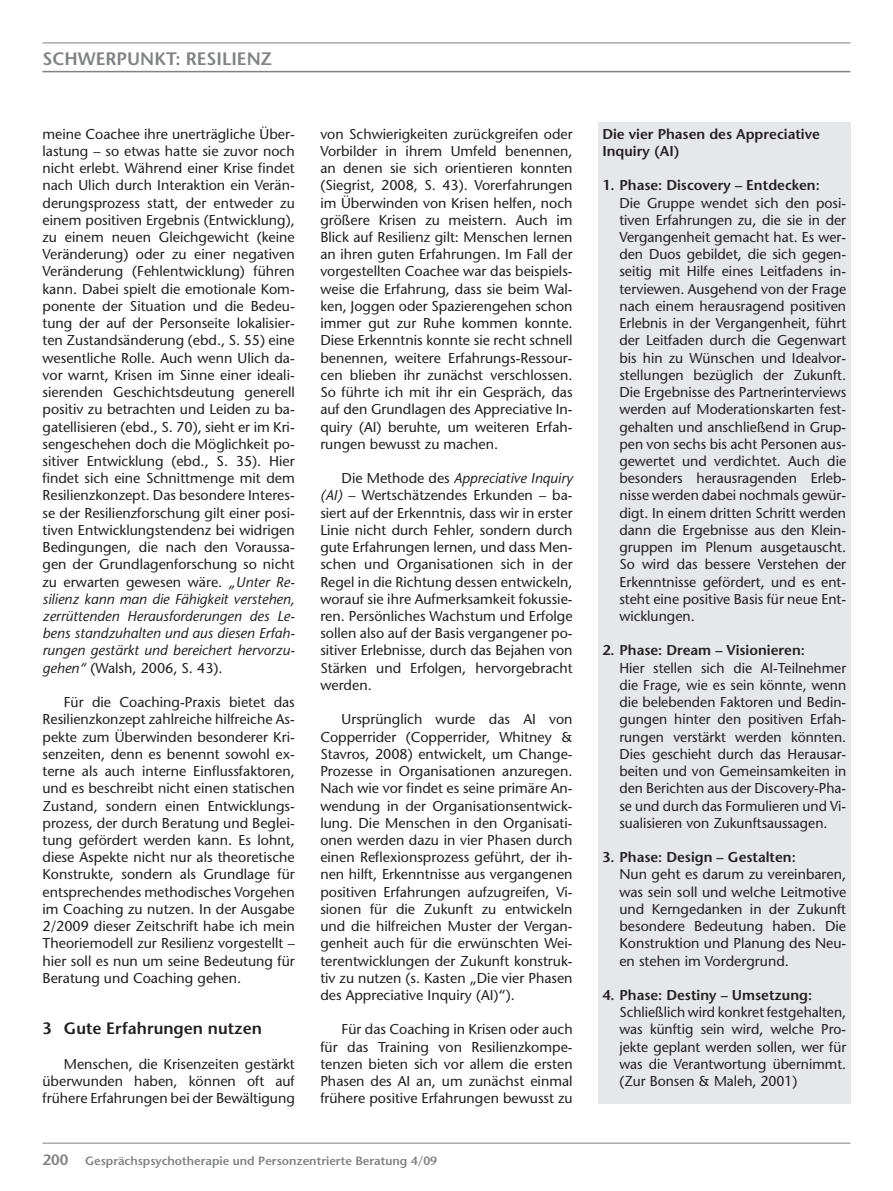
<style>
.page{position:relative;width:893px;height:1191px;background:#fff}
.page>*{position:absolute;margin:0;border:0;box-sizing:border-box;transform-origin:0 0}
._0_Standard{font:600 18px "Stone Sans";color:#808285}
.A_Überschrift_1__5mm{font:600 16.5px "Stone Sans";color:#231f20}
._0_Standard-2{font:600 15px "Stone Sans";color:#808285}
.A_Fliesstext{font:14.25px/17.2px "Stone Sans";color:#231f20;text-align:justify}
.A_Fliesstext__ohne_E{font:600 14.25px "Stone Sans";color:#231f20}
.A_Überschrift_2{font:600 14.25px/17.2px "Stone Sans";color:#231f20}
._0_Standard-3{font:600 12px "Stone Sans";color:#808285}
.s1{font-style:italic}
</style>
<div class="page">
<hr style="left:43px;top:1142px;width:807px;height:1px;background:#808285">
<hr style="left:43px;top:43px;width:807px;height:1px;background:#808285">
<hr style="left:43px;top:71px;width:807px;height:1px;background:#808285">
<div style="left:598px;top:122px;width:252px;height:981px;background:#e6e7e9"></div>
<p class="_0_Standard" style="left:43px;top:47px;width:231px">Schwerpunkt: Resilienz</p>
<p class="A_Fliesstext" style="left:43px;top:125px;width:254px">meine Coachee ihre unerträgliche Über&shy;lastung – so etwas hatte sie zuvor noch nicht erlebt. Während einer Krise findet nach Ulich durch Interaktion ein Verän&shy;derungsprozess statt, der entweder zu einem positiven Ergebnis (Entwicklung), zu einem neuen Gleichgewicht (keine Veränderung) oder zu einer negativen Veränderung (Fehlentwicklung) führen kann. Dabei spielt die emotionale Kom&shy;ponente der Situation und die Bedeu&shy;tung der auf der Personseite lokalisier&shy;ten Zustandsänderung (ebd., S. 55) eine wesentliche Rolle. Auch wenn Ulich da&shy;vor warnt, Krisen im Sinne einer ideali&shy;sierenden Geschichtsdeutung generell positiv zu betrachten und Leiden zu ba&shy;gatellisieren (ebd., S. 70), sieht er im Kri&shy;sengeschehen doch die Möglichkeit po&shy;sitiver Entwicklung (ebd., S. 35). Hier findet sich eine Schnittmenge mit dem Resilienzkonzept. Das besondere Interes&shy;se der Resilienzforschung gilt einer posi&shy;tiven Entwicklungstendenz bei widrigen Bedingungen, die nach den Voraussa&shy;gen der Grundlagenforschung so nicht zu erwarten gewesen wäre. <span class="s1">„Unter Re&shy;silienz kann man die Fähigkeit verstehen, zerrüttenden Herausforderungen des Le&shy;bens standzuhalten und aus diesen Erfah&shy;rungen gestärkt und bereichert hervorzu&shy;gehen“</span> (Walsh, 2006, S. 43).</p>
<p class="A_Fliesstext" style="left:43px;top:693px;width:254px;text-indent:21px">Für die Coaching-Praxis bietet das Resilienzkonzept zahlreiche hilfreiche As&shy;pekte zum Überwinden besonderer Kri&shy;senzeiten, denn es benennt sowohl ex&shy;terne als auch interne Einflussfaktoren, und es beschreibt nicht einen statischen Zustand, sondern einen Entwicklungs&shy;prozess, der durch Beratung und Beglei&shy;tung gefördert werden kann. Es lohnt, diese Aspekte nicht nur als theoretische Konstrukte, sondern als Grundlage für entsprechendes methodisches Vorgehen im Coaching zu nutzen. In der Ausgabe 2/2009 dieser Zeitschrift habe ich mein Theoriemodell zur Resilienz vorgestellt – hier soll es nun um seine Bedeutung für Beratung und Coaching gehen.</p>
<p class="A_Überschrift_1__5mm" style="left:43px;top:1018px;width:221px">3 Gute Erfahrungen nutzen</p>
<p class="A_Fliesstext" style="left:43px;top:1055px;width:254px;text-indent:21px">Menschen, die Krisenzeiten gestärkt überwunden haben, können oft auf frühere Erfahrungen bei der Bewältigung</p>
<p class="A_Fliesstext" style="left:320px;top:125px;width:254px">von Schwierigkeiten zurückgreifen oder Vorbilder in ihrem Umfeld benennen, an denen sie sich orientieren konnten (Siegrist, 2008, S. 43). Vorerfahrungen im Überwinden von Krisen helfen, noch größere Krisen zu meistern. Auch im Blick auf Resilienz gilt: Menschen lernen an ihren guten Erfahrungen. Im Fall der vorgestellten Coachee war das beispiels&shy;weise die Erfahrung, dass sie beim Wal&shy;ken, Joggen oder Spazierengehen schon immer gut zur Ruhe kommen konnte.<br>Diese Erkenntnis konnte sie recht schnell benennen, weitere Erfahrungs-Ressour&shy;cen blieben ihr zunächst verschlossen.<br>So führte ich mit ihr ein Gespräch, das auf den Grundlagen des Appreciative In&shy;quiry (AI) beruhte, um weiteren Erfah&shy;rungen bewusst zu machen.</p>
<p class="A_Fliesstext" style="left:320px;top:469px;width:254px;text-indent:21px">Die Methode des <span class="s1">Appreciative Inquiry (AI)</span> – Wertschätzendes Erkunden – ba&shy;siert auf der Erkenntnis, dass wir in erster Linie nicht durch Fehler, sondern durch gute Erfahrungen lernen, und dass Men&shy;schen und Organisationen sich in der Regel in die Richtung dessen entwickeln, worauf sie ihre Aufmerksamkeit fokussie&shy;ren. Persönliches Wachstum und Erfolge sollen also auf der Basis vergangener po&shy;sitiver Erlebnisse, durch das Bejahen von Stärken und Erfolgen, hervorgebracht werden.</p>
<p class="A_Fliesstext" style="left:320px;top:711px;width:254px;text-indent:21px">Ursprünglich wurde das AI von Copperrider (Copperrider, Whitney &amp; Stavros, 2008) entwickelt, um Change-Prozesse in Organisationen anzuregen.<br>Nach wie vor findet es seine primäre An&shy;wendung in der Organisationsentwick&shy;lung. Die Menschen in den Organisati&shy;onen werden dazu in vier Phasen durch einen Reflexionsprozess geführt, der ih&shy;nen hilft, Erkenntnisse aus vergangenen positiven Erfahrungen aufzugreifen, Vi&shy;sionen für die Zukunft zu entwickeln und die hilfreichen Muster der Vergan&shy;genheit auch für die erwünschten Wei&shy;terentwicklungen der Zukunft konstruk&shy;tiv zu nutzen (s. Kasten „Die vier Phasen des Appreciative Inquiry (AI)“).</p>
<p class="A_Fliesstext" style="left:320px;top:1021px;width:254px;text-indent:21px">Für das Coaching in Krisen oder auch für das Training von Resilienzkompe&shy;tenzen bieten sich vor allem die ersten Phasen des AI an, um zunächst einmal frühere positive Erfahrungen bewusst zu</p>
<p class="_0_Standard-2" style="left:43px;top:1151px;width:27px">200</p>
<p class="_0_Standard-3" style="left:85px;top:1154px;width:354px">Gesprächspsychotherapie und Personzentrierte Beratung 4/09</p>
<p class="A_Überschrift_2" style="left:602px;top:125px;width:219px">Die vier Phasen des Appreciative<br>I nquiry (AI)</p>
<p class="A_Fliesstext__ohne_E" style="left:602px;top:177px;width:219px">1. Phase: Discovery – Entdecken:</p>
<p class="A_Fliesstext" style="left:619px;top:194px;width:228px">Die Gruppe wendet sich den posi&shy;tiven Erfahrungen zu, die sie in der Vergangenheit gemacht hat. Es wer&shy;den Duos gebildet, die sich gegen&shy;seitig mit Hilfe eines Leitfadens in&shy;terviewen. Ausgehend von der Frage nach einem herausragend positiven Erlebnis in der Vergangenheit, führt der Leitfaden durch die Gegenwart bis hin zu Wünschen und Idealvor&shy;stellungen bezüglich der Zukunft.<br>Die Ergebnisse des Partnerinterviews werden auf Moderationskarten fest&shy;gehalten und anschließend in Grup&shy;pen von sechs bis acht Personen aus&shy;gewertet und verdichtet. Auch die besonders herausragenden Erleb&shy;nisse werden dabei nochmals gewür&shy;digt. In einem dritten Schritt werden dann die Ergebnisse aus den Klein&shy;gruppen im Plenum ausgetauscht.<br>So wird das bessere Verstehen der Erkenntnisse gefördert, und es ent&shy;steht eine positive Basis für neue Ent&shy;wicklungen.</p>
<p class="A_Fliesstext__ohne_E" style="left:602px;top:642px;width:204px">2. Phase: Dream – Visionieren:</p>
<p class="A_Fliesstext" style="left:619px;top:659px;width:228px">Hier stellen sich die AI-Teilnehmer die Frage, wie es sein könnte, wenn die belebenden Faktoren und Bedin&shy;gungen hinter den positiven Erfah&shy;rungen verstärkt werden könnten.<br>Dies geschieht durch das Herausar&shy;beiten und von Gemeinsamkeiten in den Berichten aus der Discovery-Pha&shy;se und durch das Formulieren und Vi&shy;sualisieren von Zukunftsaussagen.</p>
<p class="A_Fliesstext__ohne_E" style="left:602px;top:848px;width:195px">3. Phase: Design – Gestalten:</p>
<p class="A_Fliesstext" style="left:619px;top:866px;width:228px">Nun geht es darum zu vereinbaren, was sein soll und welche Leitmotive und Kerngedanken in der Zukunft besondere Bedeutung haben. Die Konstruktion und Planung des Neu&shy;en stehen im Vordergrund.</p>
<p class="A_Fliesstext__ohne_E" style="left:602px;top:986px;width:211px">4. Phase: Destiny – Umsetzung:</p>
<p class="A_Fliesstext" style="left:619px;top:1003px;width:228px">Schließlich wird konkret festgehalten, was künftig sein wird, welche Pro&shy;jekte geplant werden sollen, wer für was die Verantwortung übernimmt. (Zur Bonsen &amp; Maleh, 2001)</p>
</div>
